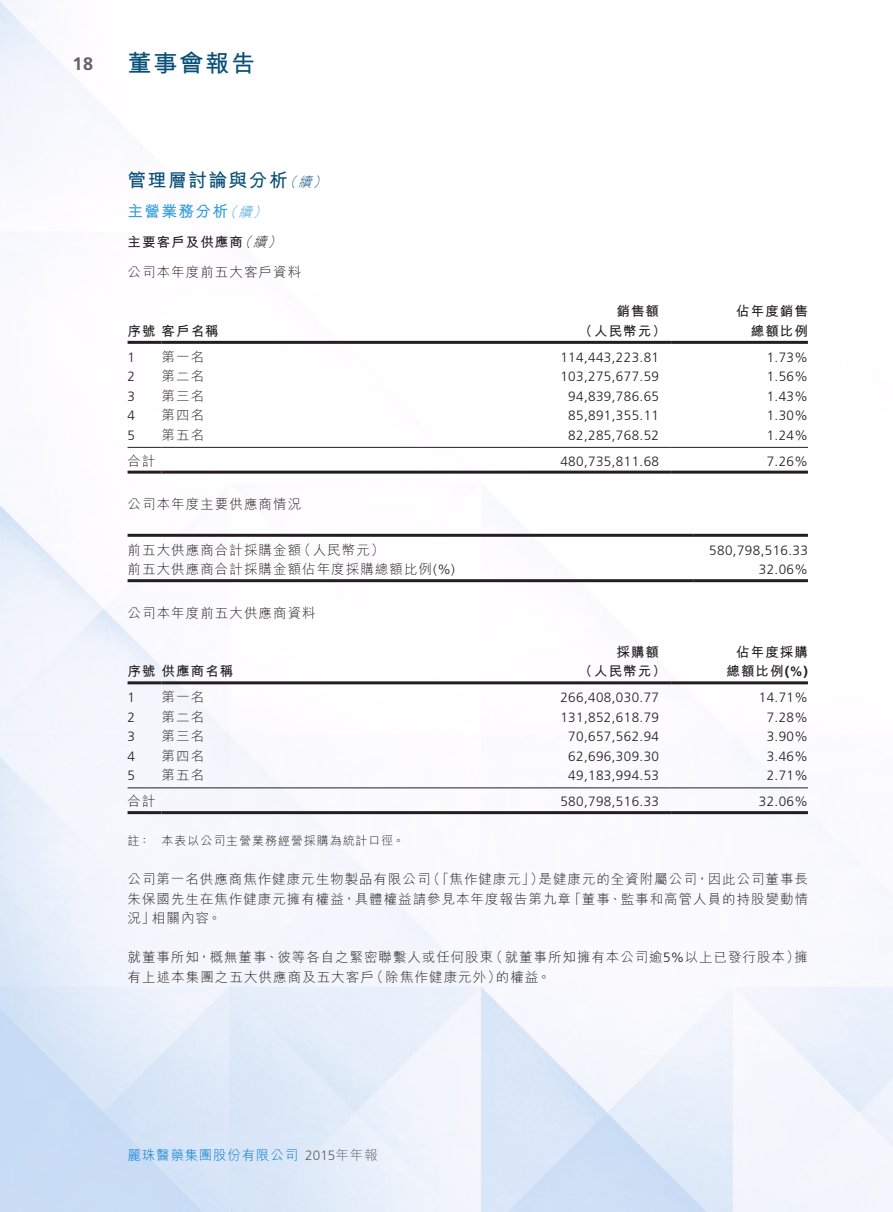
<style>
.page{position:relative;width:893px;height:1212px;background:#fff}
.page>*{position:absolute;margin:0;border:0;box-sizing:border-box;transform-origin:0 0}
.t1{font:700 24px "M Hei HK";letter-spacing:.08em;color:#084f78}
.Heading_1{font:700 18.75px "M Hei HK";letter-spacing:.08em;color:#084f78}
.t2{font:700 18px "Frutiger LT Std";color:#636366}
.Heading_2{font:700 15.75px "M Hei HK";letter-spacing:.08em;color:#359dde}
.Body_Text{font:300 13.5px/19.5px "M Hei HK";letter-spacing:.08em;color:#231f20;text-align:justify}
.Body_Text-2{font:300 13.5px "Frutiger LT Std";letter-spacing:.03em;color:#231f20}
.Body_Text-3{font:700 13.5px "M Hei HK";letter-spacing:.08em;color:#231f20}
.t3{font:300 13.5px "M Hei HK";letter-spacing:.06em;color:#0077cf}
.Heading_3{font:700 13.5px "M Hei HK";letter-spacing:.08em;color:#231f20}
.Notes{font:300 12px "M Hei HK";letter-spacing:.08em;color:#231f20}
.s1{font-weight:300;font-style:italic;font-size:13.5px}
.s2{font-weight:300;font-style:italic}
.s3{font-family:"Frutiger LT Std"}
.s4{font-family:"Frutiger LT Std";color:#636366}
.s5{color:#636366}
</style>
<div class="page">
<hr style="left:128px;top:341px;width:34px;height:3px;background:#231f20">
<hr style="left:162px;top:341px;width:361px;height:3px;background:#231f20">
<hr style="left:523px;top:341px;width:149px;height:3px;background:#231f20">
<hr style="left:672px;top:341px;width:136px;height:3px;background:#231f20">
<hr style="left:128px;top:447px;width:34px;height:1px;background:#231f20">
<hr style="left:162px;top:447px;width:361px;height:1px;background:#231f20">
<hr style="left:523px;top:447px;width:149px;height:1px;background:#231f20">
<hr style="left:672px;top:447px;width:136px;height:1px;background:#231f20">
<hr style="left:128px;top:471px;width:34px;height:3px;background:#231f20">
<hr style="left:162px;top:471px;width:361px;height:3px;background:#231f20">
<hr style="left:523px;top:471px;width:149px;height:3px;background:#231f20">
<hr style="left:672px;top:471px;width:136px;height:3px;background:#231f20">
<hr style="left:128px;top:534px;width:565px;height:3px;background:#231f20">
<hr style="left:693px;top:534px;width:115px;height:3px;background:#231f20">
<hr style="left:128px;top:579px;width:565px;height:3px;background:#231f20">
<hr style="left:693px;top:579px;width:115px;height:3px;background:#231f20">
<hr style="left:128px;top:681px;width:34px;height:3px;background:#231f20">
<hr style="left:162px;top:681px;width:361px;height:3px;background:#231f20">
<hr style="left:523px;top:681px;width:149px;height:3px;background:#231f20">
<hr style="left:672px;top:681px;width:136px;height:3px;background:#231f20">
<hr style="left:128px;top:787px;width:34px;height:1px;background:#231f20">
<hr style="left:162px;top:787px;width:361px;height:1px;background:#231f20">
<hr style="left:523px;top:787px;width:149px;height:1px;background:#231f20">
<hr style="left:672px;top:787px;width:136px;height:1px;background:#231f20">
<hr style="left:128px;top:811px;width:34px;height:3px;background:#231f20">
<hr style="left:162px;top:811px;width:361px;height:3px;background:#231f20">
<hr style="left:523px;top:811px;width:149px;height:3px;background:#231f20">
<hr style="left:672px;top:811px;width:136px;height:3px;background:#231f20">
<p class="t2" style="left:73px;top:53px;width:22px">18</p>
<p class="t1" style="left:128px;top:45px;width:129px">董事會報告</p>
<p class="Heading_1" style="left:128px;top:166px;width:204px">管理層討論與分析<span class="s1">（續）</span></p>
<p class="Heading_2" style="left:128px;top:200px;width:144px">主營業務分析<span class="s1">（續）</span></p>
<p class="Heading_3" style="left:128px;top:232px;width:159px">主要客戶及供應商<span class="s2">（續）</span></p>
<p class="Body_Text" style="left:128px;top:262px;width:175px">公司本年度前五大客戶資料</p>
<p class="Body_Text-3" style="left:128px;top:321px;width:93px">序號客戶名稱</p>
<p class="Body_Text-3" style="left:616px;top:301px;width:44px">銷售額</p>
<p class="Body_Text-3" style="left:579px;top:321px;width:88px">（人民幣元）</p>
<p class="Body_Text-3" style="left:736px;top:301px;width:73px">佔年度銷售</p>
<p class="Body_Text-3" style="left:751px;top:321px;width:59px">總額比例</p>
<p class="Body_Text-2" style="left:128px;top:349px;width:9px">1</p>
<p class="Body_Text" style="left:162px;top:347px;width:44px">第一名</p>
<p class="Body_Text-2" style="left:560px;top:349px;width:100px">114,443,223.81</p>
<p class="Body_Text-2" style="left:767px;top:349px;width:43px">1.73%</p>
<p class="Body_Text-2" style="left:128px;top:369px;width:9px">2</p>
<p class="Body_Text" style="left:162px;top:366px;width:44px">第二名</p>
<p class="Body_Text-2" style="left:560px;top:369px;width:100px">103,275,677.59</p>
<p class="Body_Text-2" style="left:767px;top:369px;width:43px">1.56%</p>
<p class="Body_Text-2" style="left:128px;top:388px;width:9px">3</p>
<p class="Body_Text" style="left:162px;top:386px;width:44px">第三名</p>
<p class="Body_Text-2" style="left:568px;top:388px;width:92px">94,839,786.65</p>
<p class="Body_Text-2" style="left:767px;top:388px;width:43px">1.43%</p>
<p class="Body_Text-2" style="left:128px;top:408px;width:9px">4</p>
<p class="Body_Text" style="left:162px;top:405px;width:44px">第四名</p>
<p class="Body_Text-2" style="left:568px;top:408px;width:92px">85,891,355.11</p>
<p class="Body_Text-2" style="left:767px;top:408px;width:43px">1.30%</p>
<p class="Body_Text-2" style="left:128px;top:427px;width:9px">5</p>
<p class="Body_Text" style="left:162px;top:425px;width:44px">第五名</p>
<p class="Body_Text-2" style="left:568px;top:427px;width:92px">82,285,768.52</p>
<p class="Body_Text-2" style="left:767px;top:427px;width:43px">1.24%</p>
<p class="Body_Text" style="left:128px;top:451px;width:30px">合計</p>
<p class="Body_Text-2" style="left:560px;top:453px;width:100px">480,735,811.68</p>
<p class="Body_Text-2" style="left:767px;top:453px;width:43px">7.26%</p>
<p class="Body_Text" style="left:128px;top:494px;width:175px">公司本年度主要供應商情況</p>
<p class="Body_Text" style="left:128px;top:540px;width:258px">前五大供應商合計採購金額（人民幣元）</p>
<p class="Body_Text-2" style="left:709px;top:542px;width:100px">580,798,516.33</p>
<p class="Body_Text" style="left:128px;top:559px;width:329px">前五大供應商合計採購金額佔年度採購總額比例<span class="s3">(%)</span></p>
<p class="Body_Text-2" style="left:759px;top:562px;width:51px">32.06%</p>
<p class="Body_Text" style="left:128px;top:603px;width:190px">公司本年度前五大供應商資料</p>
<p class="Body_Text-3" style="left:128px;top:661px;width:107px">序號供應商名稱</p>
<p class="Body_Text-3" style="left:616px;top:642px;width:44px">採購額</p>
<p class="Body_Text-3" style="left:579px;top:661px;width:88px">（人民幣元）</p>
<p class="Body_Text-3" style="left:736px;top:642px;width:73px">佔年度採購</p>
<p class="Body_Text-3" style="left:726px;top:661px;width:83px">總額比例<span class="s3">(%)</span></p>
<p class="Body_Text-2" style="left:128px;top:690px;width:9px">1</p>
<p class="Body_Text" style="left:162px;top:687px;width:44px">第一名</p>
<p class="Body_Text-2" style="left:560px;top:690px;width:100px">266,408,030.77</p>
<p class="Body_Text-2" style="left:759px;top:690px;width:51px">14.71%</p>
<p class="Body_Text-2" style="left:128px;top:709px;width:9px">2</p>
<p class="Body_Text" style="left:162px;top:707px;width:44px">第二名</p>
<p class="Body_Text-2" style="left:560px;top:709px;width:100px">131,852,618.79</p>
<p class="Body_Text-2" style="left:767px;top:709px;width:43px">7.28%</p>
<p class="Body_Text-2" style="left:128px;top:729px;width:9px">3</p>
<p class="Body_Text" style="left:162px;top:726px;width:44px">第三名</p>
<p class="Body_Text-2" style="left:568px;top:729px;width:92px">70,657,562.94</p>
<p class="Body_Text-2" style="left:767px;top:729px;width:43px">3.90%</p>
<p class="Body_Text-2" style="left:128px;top:748px;width:9px">4</p>
<p class="Body_Text" style="left:162px;top:746px;width:44px">第四名</p>
<p class="Body_Text-2" style="left:568px;top:748px;width:92px">62,696,309.30</p>
<p class="Body_Text-2" style="left:767px;top:748px;width:43px">3.46%</p>
<p class="Body_Text-2" style="left:128px;top:768px;width:9px">5</p>
<p class="Body_Text" style="left:162px;top:765px;width:44px">第五名</p>
<p class="Body_Text-2" style="left:568px;top:768px;width:92px">49,183,994.53</p>
<p class="Body_Text-2" style="left:767px;top:768px;width:43px">2.71%</p>
<p class="Body_Text" style="left:128px;top:791px;width:30px">合計</p>
<p class="Body_Text-2" style="left:560px;top:794px;width:100px">580,798,516.33</p>
<p class="Body_Text-2" style="left:759px;top:794px;width:51px">32.06%</p>
<p class="Notes" style="left:128px;top:835px;width:278px">註： 本表以公司主營業務經營採購為統計口徑。</p>
<p class="Body_Text" style="left:128px;top:869px;width:682px">公司第一名供應商焦作健康元生物製品有限公司（「焦作健康元」）是健康元的全資附屬公司，因此公司董事長朱保國先生在焦作健康元擁有權益，具體權益請參見本年度報告第九章「董事、監事和高管人員的持股變動情況」相關內容。</p>
<p class="Body_Text" style="left:128px;top:947px;width:682px">就董事所知，概無董事、彼等各自之緊密聯繫人或任何股東（就董事所知擁有本公司逾<span class="s3">5%</span>以上已發行股本）擁有上述本集團之五大供應商及五大客戶（除焦作健康元外）的權益。</p>
<p class="t3" style="left:128px;top:1148px;width:252px">麗珠醫藥集團股份有限公司 <span class="s4">2015</span><span class="s5">年年報</span></p>
</div>
